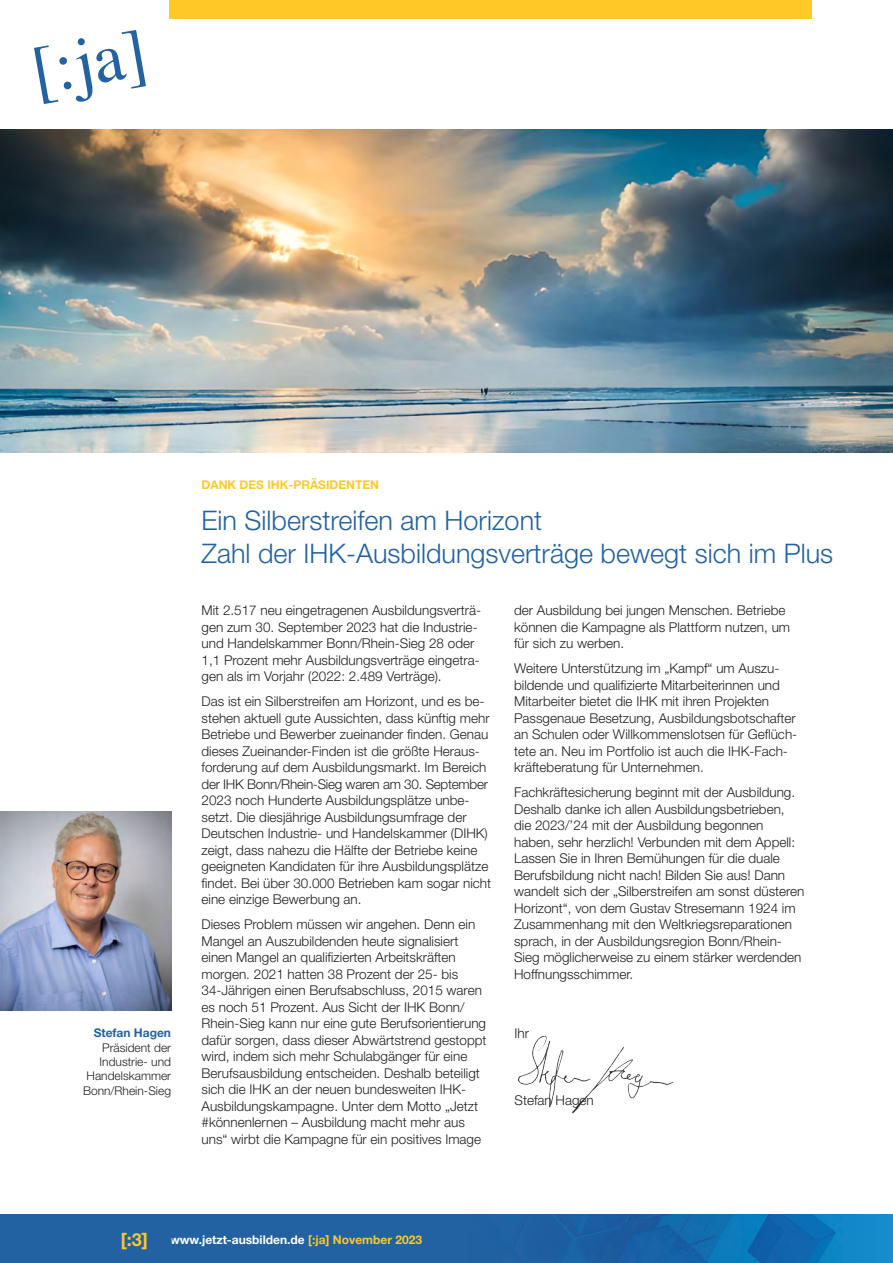
<style>
.page{position:relative;width:893px;height:1263px;background:#fff}
.page>*{position:absolute;margin:0;border:0;box-sizing:border-box;transform-origin:0 0}
.t1{font:300 27px "Helvetica Neue LT Std";color:#2262a3}
.t2{font:700 18px "Helvetica Neue LT Std";color:#fec927}
.t3{font:300 13.5px/16.5px "Helvetica Neue LT Std";color:#231f20}
.t4{font:300 12px/14.4px "Helvetica Neue LT Std";color:#231f20;text-align:right}
.t5{font:700 12px "Helvetica Neue LT Std";color:#fff}
.t6{font:700 12px "Helvetica Neue LT Std";color:#fec927}
.s1{font-weight:700;color:#2262a3}
.s2{color:#fec927}
</style>
<div class="page">
<div style="left:0;top:1214px;width:893px;height:49px;background:#2262a2"></div>
<img style="left:559px;top:1214px;width:334px;height:49px">
<div style="left:169px;top:0;width:643px;height:19px;background:#fec927"></div>
<svg style="left:34px;top:30px;width:112px;height:74px"></svg>
<img style="left:0;top:812px;width:171px;height:198px">
<img style="left:517px;top:1035px;width:157px;height:79px">
<img style="left:0;top:130px;width:893px;height:323px">
<p class="t4" style="left:83px;top:1025px;width:90px"><span class="s1">Stefan Hagen<br></span>Präsident der<br>Industrie- und<br>Handelskammer<br>Bonn/Rhein-Sieg</p>
<p class="t6" style="left:202px;top:477px;width:179px">DANK DES IHK-PRÄSIDENTEN</p>
<p class="t1" style="left:202px;top:504px;width:342px">Ein Silberstreifen am Horizont</p>
<p class="t1" style="left:202px;top:537px;width:633px">Zahl der IHK-Ausbildungsverträge bewegt sich im Plus</p>
<p class="t3" style="left:202px;top:602px;width:281px">Mit 2.517 neu eingetragenen Ausbildungsverträ&shy;gen zum 30. September 2023 hat die Industrie&shy;und Handelskammer Bonn/Rhein-Sieg 28 oder 1,1 Prozent mehr Ausbildungsverträge eingetra&shy;gen als im Vorjahr (2022: 2.489 Verträge).</p>
<p class="t3" style="left:202px;top:693px;width:291px">Das ist ein Silberstreifen am Horizont, und es be&shy;stehen aktuell gute Aussichten, dass künftig mehr Betriebe und Bewerber zueinander finden. Genau dieses Zueinander-Finden ist die größte Heraus&shy;forderung auf dem Ausbildungsmarkt. Im Bereich der IHK Bonn/Rhein-Sieg waren am 30. September 2023 noch Hunderte Ausbildungsplätze unbe&shy;setzt. Die diesjährige Ausbildungsumfrage der Deutschen Industrie- und Handelskammer (DIHK) zeigt, dass nahezu die Hälfte der Betriebe keine geeigneten Kandidaten für ihre Ausbildungsplätze findet. Bei über 30.000 Betrieben kam sogar nicht eine einzige Bewerbung an.</p>
<p class="t3" style="left:202px;top:916px;width:287px">Dieses Problem müssen wir angehen. Denn ein Mangel an Auszubildenden heute signalisiert einen Mangel an qualifizierten Arbeitskräften morgen. 2021 hatten 38 Prozent der 25- bis 34-Jährigen einen Berufsabschluss, 2015 waren es noch 51 Prozent. Aus Sicht der IHK Bonn/ Rhein-Sieg kann nur eine gute Berufsorientierung dafür sorgen, dass dieser Abwärtstrend gestoppt wird, indem sich mehr Schulabgänger für eine Berufsausbildung entscheiden. Deshalb beteiligt sich die IHK an der neuen bundesweiten IHK-Ausbildungskampagne. Unter dem Motto „Jetzt #könnenlernen – Ausbildung macht mehr aus uns“ wirbt die Kampagne für ein positives Image</p>
<p class="t3" style="left:514px;top:602px;width:278px">der Ausbildung bei jungen Menschen. Betriebe können die Kampagne als Plattform nutzen, um für sich zu werben.</p>
<p class="t3" style="left:514px;top:660px;width:285px">Weitere Unterstützung im „Kampf“ um Auszu&shy;bildende und qualifizierte Mitarbeiterinnen und Mitarbeiter bietet die IHK mit ihren Projekten Passgenaue Besetzung, Ausbildungsbotschafter an Schulen oder Willkommenslotsen für Geflüch&shy;tete an. Neu im Portfolio ist auch die IHK-Fach&shy;kräfteberatung für Unternehmen.</p>
<p class="t3" style="left:514px;top:784px;width:292px">Fachkräftesicherung beginnt mit der Ausbildung.<br>Deshalb danke ich allen Ausbildungsbetrieben, die 2023/’24 mit der Ausbildung begonnen haben, sehr herzlich! Verbunden mit dem Appell:<br>Lassen Sie in Ihren Bemühungen für die duale Berufsbildung nicht nach! Bilden Sie aus! Dann wandelt sich der „Silberstreifen am sonst düsteren Horizont“, von dem Gustav Stresemann 1924 im Zusammenhang mit den Weltkriegsreparationen sprach, in der Ausbildungsregion Bonn/Rhein-Sieg möglicherweise zu einem stärker werdenden Hoffnungsschimmer.</p>
<p class="t3" style="left:515px;top:1025px;width:16px">Ihr</p>
<p class="t3" style="left:515px;top:1092px;width:81px">Stefan Hagen</p>
<p class="t2" style="left:121px;top:1228px;width:28px">[:3]</p>
<p class="t5" style="left:170px;top:1232px;width:253px">www.jetzt-ausbilden.de <span class="s2">[:ja] November 2023</span></p>
</div>
